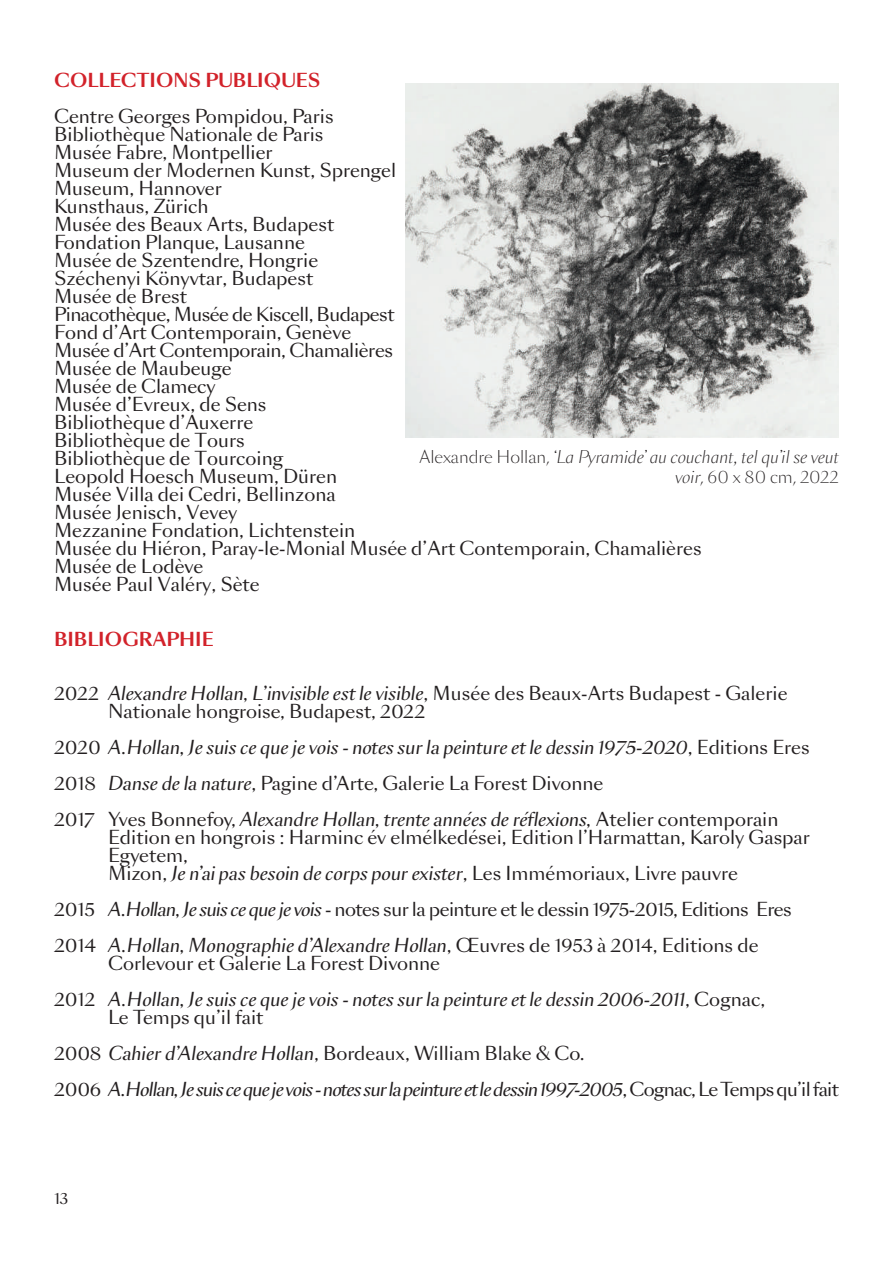
<style>
.page{position:relative;width:893px;height:1263px;background:#fff}
.page>*{position:absolute;margin:0;border:0;box-sizing:border-box;transform-origin:0 0}
.t1{font:18px/18px "Sang Bleu Sans";color:#231f20}
.t2{font:italic 18px/36px "Sang Bleu Sans";color:#231f20}
.t3{font:italic 18px/36px "Sang Bleu Sans";letter-spacing:-.04em;color:#231f20}
.t4{font:18px/36px "Sang Bleu Sans";letter-spacing:-.03em;color:#231f20}
.t5{font:700 18px "Sang Bleu Sans";color:#d2222a}
.t6{font:italic 300 16.5px/19.8px "Sang Bleu Sans";color:#231f20;text-align:right}
.t7{font:15px "Sang Bleu Sans";color:#231f20}
.s1{font-style:italic}
.s2{font-style:normal}
</style>
<div class="page">
<img style="left:405px;top:84px;width:434px;height:353px">
<p class="t5" style="left:54px;top:68px;width:268px">COLLECTIONS PUBLIQUES</p>
<p class="t1" style="left:54px;top:107px;width:649px">Centre Georges Pompidou, Paris<br>Bibliothèque Nationale de Paris<br>Musée Fabre, Montpellier<br>Museum der Modernen Kunst, Sprengel<br>Museum, Hannover<br>Kunsthaus, Zürich<br>Musée des Beaux Arts, Budapest<br>Fondation Planque, Lausanne<br>Musée de Szentendre, Hongrie<br>Széchenyi Könyvtar, Budapest<br>Musée de Brest<br>Pinacothèque, Musée de Kiscell, Budapest<br>Fond d’Art Contemporain, Genève<br>Musée d’Art Contemporain, Chamalières<br>Musée de Maubeuge<br>Musée de Clamecy<br>Musée d’Evreux, de Sens<br>Bibliothèque d’Auxerre<br>Bibliothèque de Tours<br>Bibliothèque de Tourcoing<br>Leopold Hoesch Museum, Düren<br>Musée Villa dei Cedri, Bellinzona<br>Musée Jenisch, Vevey<br>Mezzanine Fondation, Lichtenstein<br>Musée du Hiéron, Paray-le-Monial Musée d’Art Contemporain, Chamalières<br>Musée de Lodève<br>Musée Paul Valéry, Sète</p>
<p class="t5" style="left:54px;top:627px;width:161px">BIBLIOGRAPHIE</p>
<p class="t1" style="left:108px;top:684px;width:681px;text-indent:-54px">2022 <span class="s1">Alexandre Hollan, L’invisible est le visible</span>, Musée des Beaux-Arts Budapest - Galerie<br>Nationale hongroise, Budapest, 2022</p>
<p class="t2" style="left:54px;top:729px;width:757px"><span class="s2">2020</span> A.Hollan, Je suis ce que je vois - notes sur la peinture et le dessin 1975-2020<span class="s2">, Editions Eres<br>2018</span> Danse de la nature<span class="s2">, Pagine d’Arte, Galerie La Forest Divonne<br>2017 Yves Bonnefoy,</span> Alexandre Hollan, trente années de réflexions, <span class="s2">Atelier contemporain</span></p>
<p class="t1" style="left:108px;top:828px;width:703px">Edition en hongrois : Harminc év elmélkedései, Edition l’Harmattan, Karoly Gaspar<br>Egyetem,<br>Mizon, <span class="s1">Je n’ai pas besoin de corps pour exister</span>, Les Immémoriaux, Livre pauvre</p>
<p class="t4" style="left:54px;top:891px;width:739px">2015 <span class="s1">A.Hollan, Je suis ce que je vois</span> - notes sur la peinture et le dessin 1975-2015, Editions Eres<br>2014 <span class="s1">A.Hollan, Monographie d’Alexandre Hollan</span>, Œuvres de 1953 à 2014, Editions de</p>
<p class="t2" style="left:54px;top:945px;width:713px;text-indent:54px"><span class="s2">Corlevour et Galerie La Forest Divonne<br>2012</span> A.Hollan, Je suis ce que je vois - notes sur la peinture et le dessin 2006-2011<span class="s2">, Cognac,</span></p>
<p class="t3" style="left:54px;top:999px;width:786px;text-indent:54px"><span class="s2">Le Temps qu’il fait<br>2008</span> Cahier d’Alexandre Hollan<span class="s2">, Bordeaux, William Blake &amp; Co.<br>2006</span> A.Hollan, Je suis ce que je vois - notes sur la peinture et le dessin 1997-2005<span class="s2">, Cognac, Le Temps qu’il fait</span></p>
<p class="t6" style="left:420px;top:447px;width:421px"><span class="s2">Alexandre Hollan,</span> ‘La Pyramide’ au couchant, tel qu’il se veut voir<span class="s2">, 60 x 80 cm, 2022</span></p>
<p class="t7" style="left:54px;top:1188px;width:16px">13</p>
</div>
